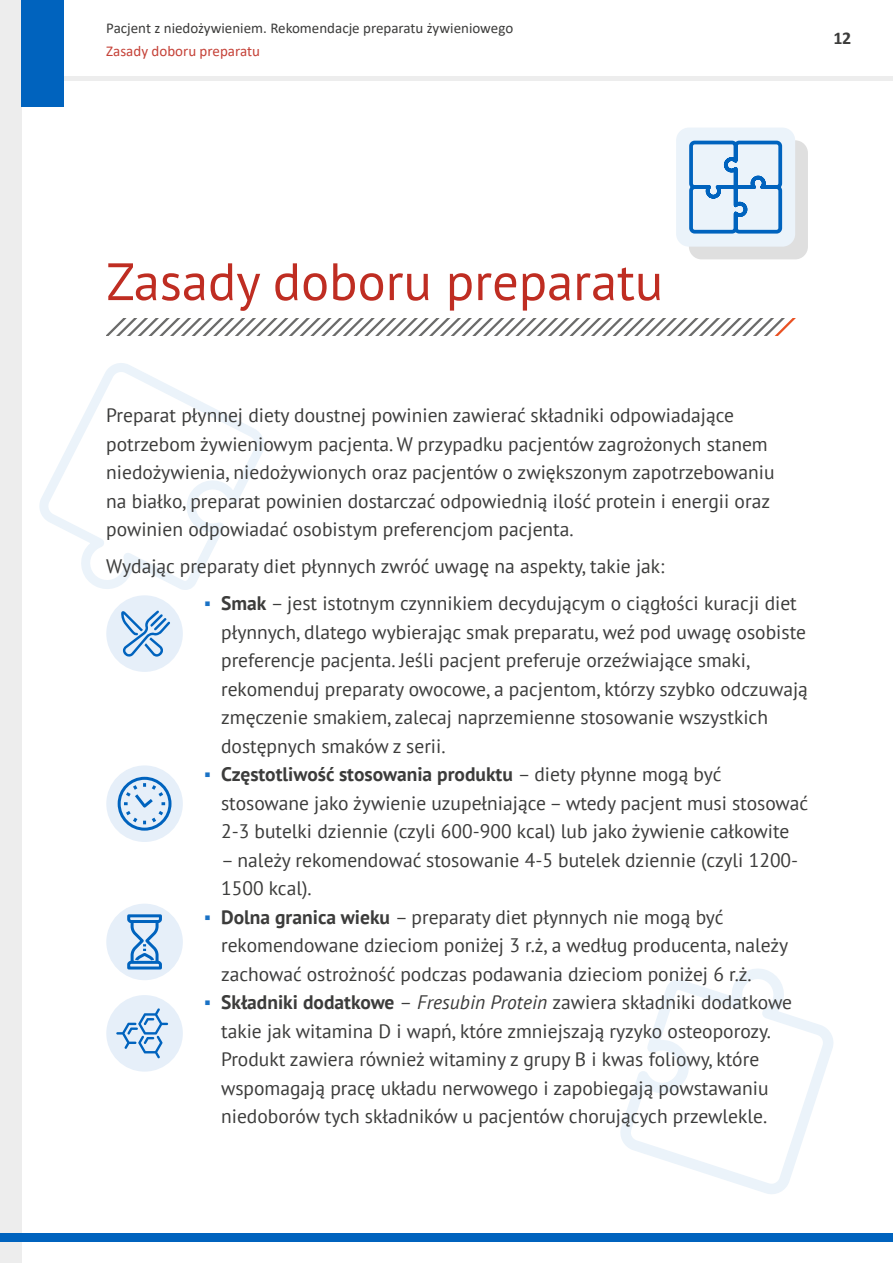
<style>
.page{position:relative;width:893px;height:1263px;background:#fff}
.page>*{position:absolute;margin:0;border:0;box-sizing:border-box;transform-origin:0 0}
.t1{font:52.5px "PT Sans";color:#bf2d22}
.t2{font:19.5px/28.5px "PT Sans";color:#3c3c3b}
.t3{font:700 18px "Calibri";color:#3c3c3b}
.t4{font:15px "Calibri";color:#3c3c3b}
.t5{font:15px "Calibri";color:#c54238}
.s1{font-family:"Calibri";color:#1a72c5}
.s2{font-weight:700}
.s3{font-style:italic}
</style>
<div class="page">
<hr style="left:0;top:77px;width:893px;height:4px;background:#ededed">
<div style="left:0;top:1px;width:21px;height:1262px;background:#ededed"></div>
<div style="left:21px;top:0;width:43px;height:106px;background:#0063be"></div>
<div style="left:0;top:1233px;width:893px;height:9px;background:#0063be"></div>
<svg style="left:620px;top:969px;width:213px;height:225px"></svg>
<svg style="left:39px;top:363px;width:225px;height:227px"></svg>
<svg style="left:106px;top:319px;width:689px;height:16px"></svg>
<div style="left:689px;top:140px;width:119px;height:119px;background:#dfdfdf;border-radius:13px"></div>
<div style="left:676px;top:128px;width:119px;height:119px;background:#ebf3fa;border-radius:13px"></div>
<svg style="left:689px;top:140px;width:94px;height:94px"></svg>
<div style="left:106px;top:595px;width:77px;height:77px;background:#e6eff9;border-radius:50%"></div>
<div style="left:106px;top:765px;width:77px;height:77px;background:#e6eff9;border-radius:50%"></div>
<div style="left:106px;top:904px;width:77px;height:76px;background:#e6eff9;border-radius:50%"></div>
<div style="left:106px;top:995px;width:77px;height:76px;background:#e6eff9;border-radius:50%"></div>
<svg style="left:121px;top:610px;width:49px;height:47px"></svg>
<svg style="left:116px;top:1008px;width:52px;height:50px"></svg>
<div style="left:118px;top:777px;width:53px;height:54px;border:3px solid #0063be;border-radius:50%"></div>
<svg style="left:121px;top:780px;width:47px;height:47px"></svg>
<svg style="left:127px;top:914px;width:35px;height:56px"></svg>
<p class="t4" style="left:106px;top:17px;width:408px">Pacjent z niedożywieniem. Rekomendacje preparatu żywieniowego</p>
<p class="t5" style="left:106px;top:41px;width:155px">Zasady doboru preparatu</p>
<p class="t3" style="left:833px;top:26px;width:19px">12</p>
<h1 class="t1" style="left:106px;top:248px;width:558px">Zasady doboru preparatu</h1>
<p class="t2" style="left:106px;top:401px;width:670px">Preparat płynnej diety doustnej powinien zawierać składniki odpowiadające potrzebom żywieniowym pacjenta. W przypadku pacjentów zagrożonych stanem niedożywienia, niedożywionych oraz pacjentów o zwiększonym zapotrzebowaniu na białko, preparat powinien dostarczać odpowiednią ilość protein i energii oraz powinien odpowiadać osobistym preferencjom pacjenta.</p>
<p class="t2" style="left:106px;top:552px;width:560px">Wydając preparaty diet płynnych zwróć uwagę na aspekty, takie jak:</p>
<p class="t2" style="left:221px;top:589px;width:588px;text-indent:-17px"><span class="s1">▪</span> <span class="s2">Smak</span> – jest istotnym czynnikiem decydującym o ciągłości kuracji diet płynnych, dlatego wybierając smak preparatu, weź pod uwagę osobiste preferencje pacjenta. Jeśli pacjent preferuje orzeźwiające smaki, rekomenduj preparaty owocowe, a pacjentom, którzy szybko odczuwają zmęczenie smakiem, zalecaj naprzemienne stosowanie wszystkich dostępnych smaków z serii.</p>
<p class="t2" style="left:221px;top:760px;width:589px;text-indent:-17px"><span class="s1">▪</span> <span class="s2">Częstotliwość stosowania produktu</span> – diety płynne mogą być stosowane jako żywienie uzupełniające – wtedy pacjent musi stosować<br>2-3 butelki dziennie (czyli 600-900 kcal) lub jako żywienie całkowite</p>
<p class="t2" style="left:221px;top:845px;width:579px">– należy rekomendować stosowanie 4-5 butelek dziennie (czyli 1200-<br>1500 kcal).</p>
<p class="t2" style="left:221px;top:902px;width:569px;text-indent:-17px"><span class="s1">▪</span> <span class="s2">Dolna granica wieku</span> – preparaty diet płynnych nie mogą być rekomendowane dzieciom poniżej 3 r.ż, a według producenta, należy zachować ostrożność podczas podawania dzieciom poniżej 6 r.ż.</p>
<p class="t2" style="left:221px;top:988px;width:572px;text-indent:-17px"><span class="s1">▪</span> <span class="s2">Składniki dodatkowe</span> – <span class="s3">Fresubin Protein</span> zawiera składniki dodatkowe takie jak witamina D i wapń, które zmniejszają ryzyko osteoporozy.<br>Produkt zawiera również witaminy z grupy B i kwas foliowy, które wspomagają pracę układu nerwowego i zapobiegają powstawaniu niedoborów tych składników u pacjentów chorujących przewlekle.</p>
</div>
